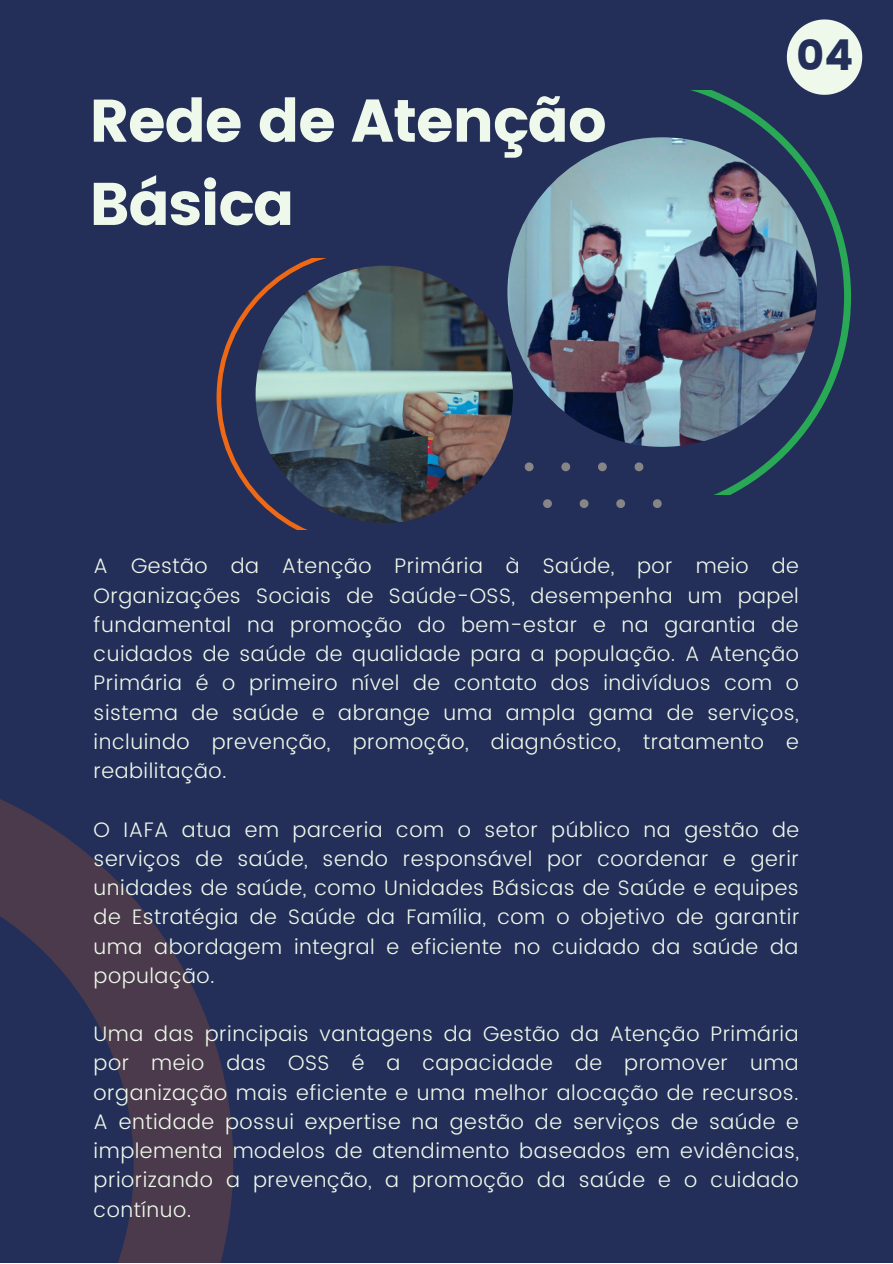
<style>
.page{position:relative;width:893px;height:1264px;background:#fff}
.page>*{position:absolute;margin:0;border:0;box-sizing:border-box;transform-origin:0 0}
.t1{font:60px/83.2px "Poppins";letter-spacing:-.025em;color:#eef8eb}
.t2{font:42.6px "Poppins";color:#232f59}
.t3{font:300 21px/29.2px "Poppins";letter-spacing:.025em;color:#eef8eb;text-align:justify}
</style>
<div class="page">
<div style="left:0;top:0;width:892px;height:1262px;background:#232f59"></div>
<svg style="left:216px;top:259px;width:148px;height:271px"></svg>
<svg style="left:628px;top:90px;width:223px;height:404px"></svg>
<svg style="left:0;top:799px;width:233px;height:463px"></svg>
<img style="left:255px;top:266px;width:258px;height:257px;border-radius:50%">
<img style="left:507px;top:137px;width:310px;height:310px;border-radius:50%">
<svg style="left:524px;top:462px;width:9px;height:9px"></svg>
<svg style="left:561px;top:462px;width:9px;height:9px"></svg>
<svg style="left:598px;top:462px;width:8px;height:9px"></svg>
<svg style="left:634px;top:462px;width:9px;height:9px"></svg>
<svg style="left:543px;top:499px;width:9px;height:9px"></svg>
<svg style="left:579px;top:499px;width:9px;height:9px"></svg>
<svg style="left:616px;top:499px;width:9px;height:9px"></svg>
<svg style="left:653px;top:499px;width:8px;height:9px"></svg>
<svg style="left:786px;top:19px;width:76px;height:76px"></svg>
<p class="t1" style="left:89px;top:79px;width:519px">Rede de Atenção<br>Básica</p>
<p class="t2" style="left:796px;top:30px;width:58px">04</p>
<p class="t3" style="left:94px;top:551px;width:706px">A Gestão da Atenção Primária à Saúde, por meio de Organizações Sociais de Saúde-OSS, desempenha um papel fundamental na promoção do bem-estar e na garantia de cuidados de saúde de qualidade para a população. A Atenção Primária é o primeiro nível de contato dos indivíduos com o sistema de saúde e abrange uma ampla gama de serviços, incluindo prevenção, promoção, diagnóstico, tratamento e reabilitação.</p>
<p class="t3" style="left:94px;top:814px;width:707px">O IAFA atua em parceria com o setor público na gestão de serviços de saúde, sendo responsável por coordenar e gerir unidades de saúde, como Unidades Básicas de Saúde e equipes de Estratégia de Saúde da Família, com o objetivo de garantir uma abordagem integral e eficiente no cuidado da saúde da população.</p>
<p class="t3" style="left:94px;top:1019px;width:706px">Uma das principais vantagens da Gestão da Atenção Primária por meio das OSS é a capacidade de promover uma organização mais eficiente e uma melhor alocação de recursos.<br>A entidade possui expertise na gestão de serviços de saúde e implementa modelos de atendimento baseados em evidências, priorizando a prevenção, a promoção da saúde e o cuidado contínuo.</p>
</div>
